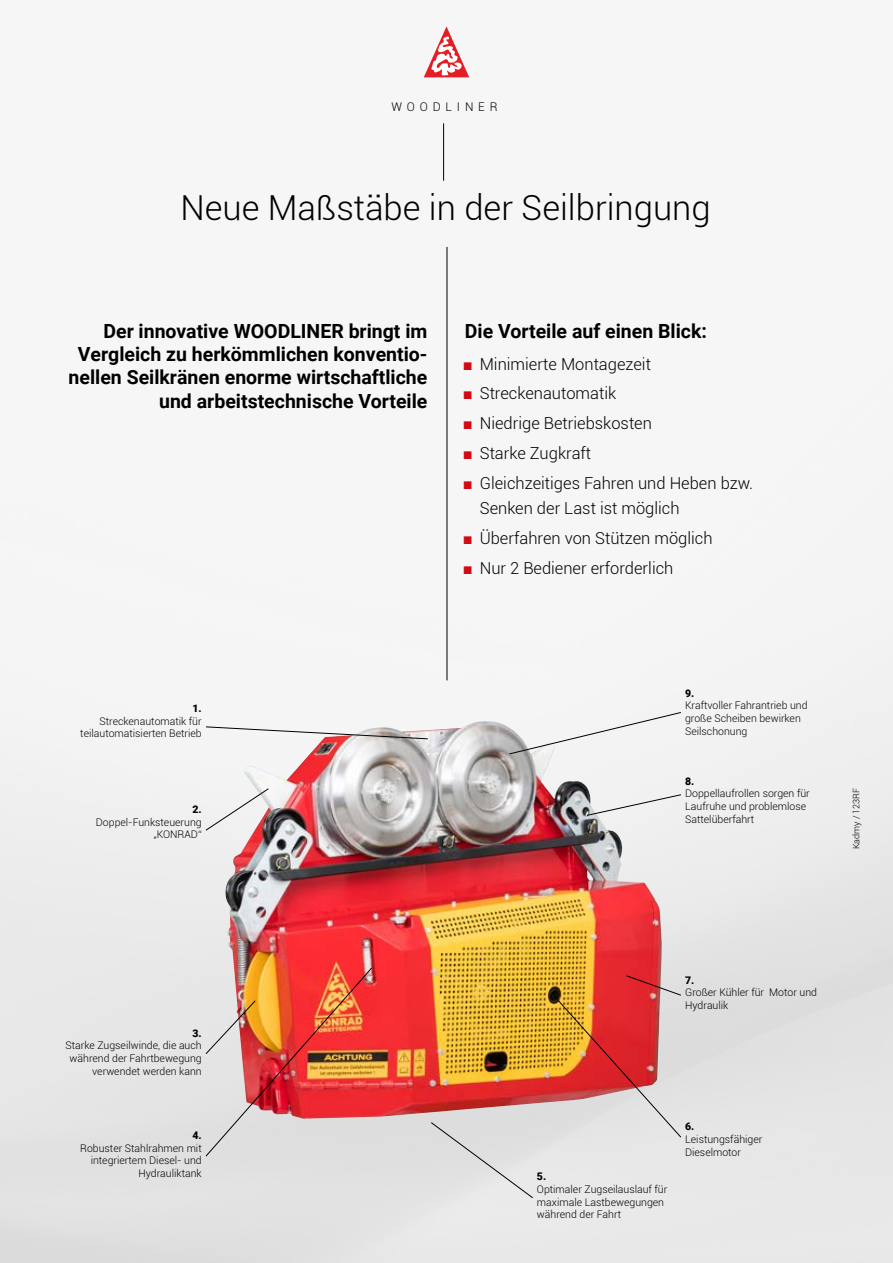
<style>
.page{position:relative;width:893px;height:1263px;background:#fff}
.page>*{position:absolute;margin:0;border:0;box-sizing:border-box;transform-origin:0 0}
.t1{font:300 34.5px "Roboto";color:#000}
.t2{font:700 19.5px/23.4px "Roboto";color:#000;text-align:right}
.t3{font:300 16.5px/25.5px "Roboto";color:#000}
.t4{font:300 12px "Roboto";letter-spacing:.4em;color:#000}
.t5{font:300 10.5px/12.6px "Roboto";color:#000}
.t6{font:900 10.5px "Roboto";color:#000}
.t7{font:300 9px "Roboto";color:#000}
.s1{font-family:"Arial";font-weight:400;color:#d20a11}
</style>
<div class="page">
<img style="left:225px;top:721px;width:437px;height:398px">
<hr style="left:443px;top:123px;width:1px;height:58px;background:#000">
<svg style="left:205px;top:788px;width:64px;height:43px"></svg>
<svg style="left:205px;top:726px;width:224px;height:14px"></svg>
<img style="left:205px;top:967px;width:168px;height:190px">
<svg style="left:430px;top:1121px;width:104px;height:78px;background:#ddd"></svg>
<svg style="left:553px;top:975px;width:129px;height:163px;background:#da8875"></svg>
<svg style="left:586px;top:794px;width:96px;height:22px"></svg>
<svg style="left:509px;top:711px;width:173px;height:44px"></svg>
<hr style="left:447px;top:247px;width:1px;height:433px;background:#000">
<svg style="left:424px;top:26px;width:45px;height:51px"></svg>
<p class="t4" style="left:391px;top:98px;width:108px">WOODLINER</p>
<h1 class="t1" style="left:180px;top:184px;width:532px">Neue Maßstäbe in der Seilbringung</h1>
<h2 class="t2" style="left:69px;top:318px;width:360px">Der innovative WOODLINER bringt im Vergleich zu herkömmlichen konventio&shy;nellen Seilkränen enorme wirtschaftliche und arbeitstechnische Vorteile</h2>
<h2 class="t2" style="left:465px;top:318px;width:244px">Die Vorteile auf einen Blick:</h2>
<h3 class="t3" style="left:463px;top:350px;width:190px"><span class="s1">■</span> Minimierte Montagezeit</h3>
<h3 class="t3" style="left:463px;top:380px;width:155px"><span class="s1">■</span> Streckenautomatik</h3>
<h3 class="t3" style="left:463px;top:410px;width:191px"><span class="s1">■</span> Niedrige Betriebskosten</h3>
<h3 class="t3" style="left:463px;top:440px;width:130px"><span class="s1">■</span> Starke Zugkraft</h3>
<h3 class="t3" style="left:480px;top:469px;width:275px;text-indent:-17px"><span class="s1">■</span> Gleichzeitiges Fahren und Heben bzw.<br>Senken der Last ist möglich</h3>
<h3 class="t3" style="left:463px;top:525px;width:251px"><span class="s1">■</span> Überfahren von Stützen möglich</h3>
<h3 class="t3" style="left:463px;top:554px;width:212px"><span class="s1">■</span> Nur 2 Bediener erforderlich</h3>
<p class="t6" style="left:192px;top:701px;width:11px">1.</p>
<p class="t5" style="left:80px;top:714px;width:123px;text-align:right">Streckenautomatik für teilautomatisierten Betrieb</p>
<p class="t6" style="left:192px;top:802px;width:11px">2.</p>
<p class="t5" style="left:96px;top:815px;width:107px;text-align:right">Doppel-Funksteuerung „KONRAD“</p>
<p class="t6" style="left:685px;top:686px;width:11px">9.</p>
<p class="t5" style="left:685px;top:699px;width:124px">Kraftvoller Fahrantrieb und große Scheiben bewirken<br>Seilschonung</p>
<p class="t6" style="left:685px;top:774px;width:11px">8.</p>
<p class="t5" style="left:685px;top:787px;width:126px">Doppellaufrollen sorgen für<br>Laufruhe und problemlose<br>Sattelüberfahrt</p>
<p class="t7" style="left:850px;top:849px;width:63px;rotate:-90deg">Kadmy / 123RF</p>
<p class="t6" style="left:192px;top:1025px;width:11px">3.</p>
<p class="t5" style="left:65px;top:1039px;width:138px;text-align:right">Starke Zugseilwinde, die auch während der Fahrtbewegung verwendet werden kann</p>
<p class="t6" style="left:192px;top:1128px;width:11px">4.</p>
<p class="t5" style="left:80px;top:1141px;width:123px;text-align:right">Robuster Stahlrahmen mit integriertem Diesel- und<br>Hydrauliktank</p>
<p class="t6" style="left:685px;top:973px;width:11px">7.</p>
<p class="t5" style="left:685px;top:986px;width:133px">Großer Kühler für Motor und<br>Hydraulik</p>
<p class="t6" style="left:537px;top:1169px;width:11px">5.</p>
<p class="t5" style="left:537px;top:1183px;width:132px">Optimaler Zugseilauslauf für maximale Lastbewegungen während der Fahrt</p>
<p class="t6" style="left:685px;top:1119px;width:11px">6.</p>
<p class="t5" style="left:685px;top:1133px;width:79px">Leistungsfähiger<br>Dieselmotor</p>
</div>
